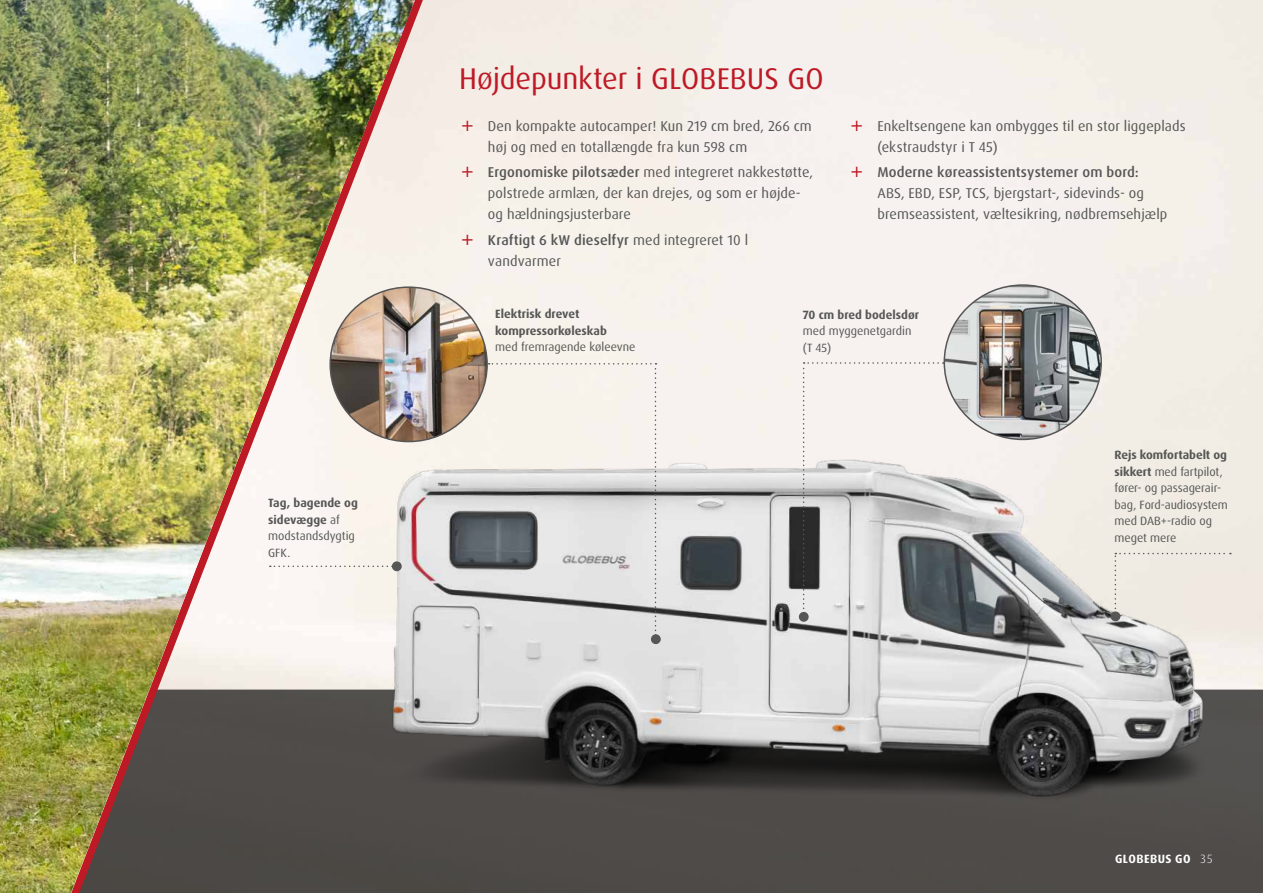
<style>
.page{position:relative;width:1263px;height:893px;background:#fff}
.page>*{position:absolute;margin:0;border:0;box-sizing:border-box;transform-origin:0 0}
.t1{font:30px "Dax Pro";letter-spacing:-.005em;color:#bd1a26}
.t2{font:14.25px/21px "Dax Pro";letter-spacing:.01em;color:#565656}
.t3{font:500 14.25px "Dax Pro";letter-spacing:.01em;color:#565656}
.t4{font:12px/16.5px "Dax Pro";letter-spacing:-.005em;color:#565656}
.t5{font:700 12px/16.5px "Dax Pro";color:#565656}
.t6{font:700 12px "Dax Pro";letter-spacing:.04em;color:#fff}
.t7{font:300 12px "Dax OT";color:#fff}
.s1{font-weight:400}
.s2{font-weight:500}
.s3{font-weight:700}
</style>
<div class="page">
<svg style="left:439px;top:690px;width:824px;height:203px;background:#4e4b48"></svg>
<svg style="left:415px;top:0;width:24px;height:893px;background:#e4dbd4"></svg>
<img style="left:0;top:0;width:415px;height:893px">
<img style="left:299px;top:360px;width:935px;height:504px">
<img style="left:330px;top:287px;width:157px;height:155px">
<img style="left:944px;top:285px;width:157px;height:154px">
<div style="left:392px;top:561px;width:10px;height:10px;background:#565656;border-radius:50%"></div>
<div style="left:651px;top:634px;width:10px;height:10px;background:#565656;border-radius:50%"></div>
<svg style="left:489px;top:363px;width:167px;height:277px;background:#d9d8d5"></svg>
<div style="left:1110px;top:611px;width:10px;height:10px;background:#565656;border-radius:50%"></div>
<svg style="left:270px;top:566px;width:122px;height:1px"></svg>
<div style="left:1114px;top:553px;width:117px;height:65px;background:#eeeae1"></div>
<svg style="left:803px;top:362px;width:141px;height:252px"></svg>
<div style="left:799px;top:612px;width:10px;height:10px;background:#565656;border-radius:50%"></div>
<svg style="left:462px;top:121px;width:10px;height:10px"></svg>
<svg style="left:462px;top:167px;width:10px;height:10px"></svg>
<svg style="left:462px;top:234px;width:10px;height:11px"></svg>
<svg style="left:852px;top:121px;width:10px;height:10px"></svg>
<svg style="left:852px;top:167px;width:10px;height:10px"></svg>
<p class="t5" style="left:268px;top:495px;width:91px">Tag, bagende og sidevægge <span class="s1">af modstandsdygtig<br>GFK.</span></p>
<h1 class="t1" style="left:459px;top:59px;width:366px">Højdepunkter i GLOBEBUS GO</h1>
<p class="t2" style="left:488px;top:116px;width:325px">Den kompakte autocamper! Kun 219 cm bred, 266 cm høj og med en totallængde fra kun 598 cm</p>
<p class="t2" style="left:488px;top:162px;width:327px"><span class="s2">Ergonomiske pilotsæder</span> med integreret nakkestøtte, polstrede armlæn, der kan drejes, og som er højde&shy;og hældningsjusterbare</p>
<p class="t2" style="left:488px;top:229px;width:262px"><span class="s2">Kraftigt 6 kW dieselfyr</span> med integreret 10 l vandvarmer</p>
<p class="t2" style="left:877px;top:116px;width:310px">Enkeltsengene kan ombygges til en stor liggeplads (ekstraudstyr i T 45)</p>
<p class="t3" style="left:877px;top:163px;width:263px">Moderne køreassistentsystemer om bord:</p>
<p class="t2" style="left:877px;top:183px;width:291px">ABS, EBD, ESP, TCS, bjergstart-, sidevinds- og bremseassistent, væltesikring, nødbremsehjælp</p>
<p class="t5" style="left:495px;top:306px;width:113px">Elektrisk drevet kompressorkøleskab</p>
<p class="t4" style="left:495px;top:339px;width:142px">med fremragende køleevne</p>
<p class="t5" style="left:803px;top:307px;width:118px">70 cm bred bodelsdør</p>
<p class="t4" style="left:803px;top:323px;width:110px">med myggenetgardin (T 45)</p>
<p class="t4" style="left:1114px;top:447px;width:115px"><span class="s3">Rejs komfortabelt og sikkert</span> med fartpilot, fører- og passagerair&shy;bag, Ford-audiosystem med DAB+-radio og meget mere</p>
<p class="t6" style="left:1115px;top:851px;width:77px">GLOBEBUS GO</p>
<p class="t7" style="left:1200px;top:851px;width:14px">35</p>
</div>
